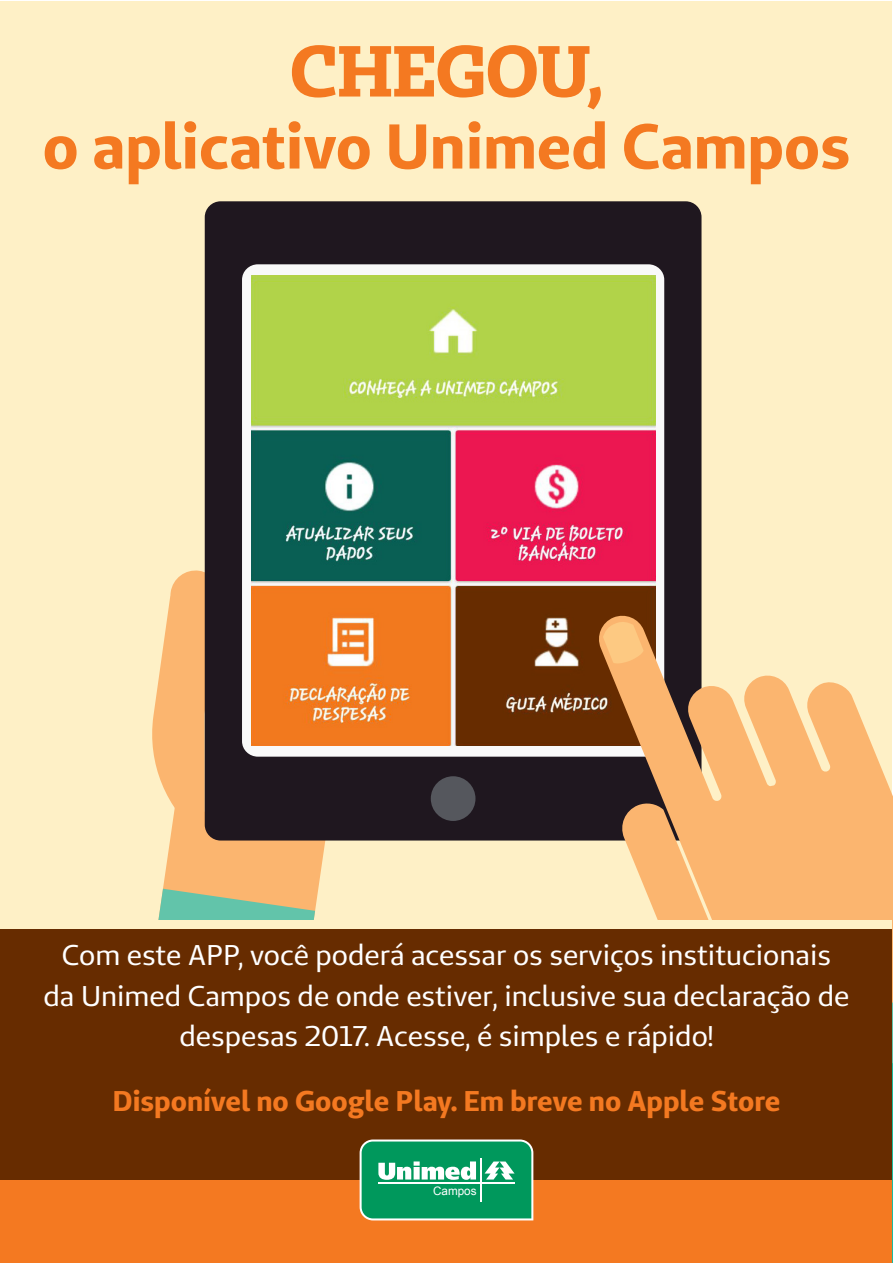
<style>
.page{position:relative;width:893px;height:1263px;background:#fff}
.page>*{position:absolute;margin:0;border:0;box-sizing:border-box;transform-origin:0 0}
.t1{font:700 72px "Unimed Slab";letter-spacing:-.01em;color:#f47921}
.t2{font:700 63px "Unimed Sans";color:#f47921}
.t3{font:28.5px/40.5px "Unimed Sans";color:#fff;text-align:center}
.t4{font:700 28.5px "Unimed Sans";color:#f47921}
.t5{font:11.7px "Arial";color:#fff}
</style>
<div class="page">
<div style="left:1px;top:1px;width:891px;height:1012px;background:#fef0c6"></div>
<svg style="left:163px;top:839px;width:164px;height:72px;background:#f9b875"></svg>
<svg style="left:158px;top:889px;width:157px;height:31px;background:#98bf96"></svg>
<svg style="left:152px;top:569px;width:62px;height:270px"></svg>
<div style="left:205px;top:201px;width:496px;height:639px;background:#1f171f;border-radius:16px"></div>
<div style="left:242px;top:264px;width:422px;height:493px;background:#f9f9f9;border-radius:16px"></div>
<div style="left:431px;top:776px;width:44px;height:45px;background:#55575d;border-radius:50%"></div>
<img style="left:252px;top:275px;width:403px;height:470px">
<svg style="left:596px;top:613px;width:297px;height:389px;fill:#fbb56f"></svg>
<svg style="left:603px;top:620px;width:41px;height:44px;background:#f6bc76"></svg>
<div style="left:1px;top:929px;width:891px;height:333px;background:#672c00"></div>
<div style="left:1px;top:920px;width:891px;height:9px;background:#fef0c6"></div>
<div style="left:1px;top:1180px;width:891px;height:82px;background:#f47921"></div>
<svg style="left:360px;top:1139px;width:173px;height:81px;background:#2da877"></svg>
<hr style="left:378px;top:1183px;width:137px;height:1px;background:#fff">
<p class="t1" style="left:290px;top:24px;width:315px">CHEGOU,</p>
<p class="t2" style="left:43px;top:105px;width:809px">o aplicativo Unimed Campos</p>
<p class="t3" style="left:62px;top:935px;width:771px">Com este APP, você poderá acessar os serviços institucionais</p>
<p class="t3" style="left:44px;top:975px;width:807px">da Unimed Campos de onde estiver, inclusive sua declaração de despesas 2017. Acesse, é simples e rápido!</p>
<p class="t4" style="left:113px;top:1082px;width:669px">Disponível no Google Play. Em breve no Apple Store</p>
<p class="t5" style="left:433px;top:1183px;width:45px">Campos</p>
</div>
